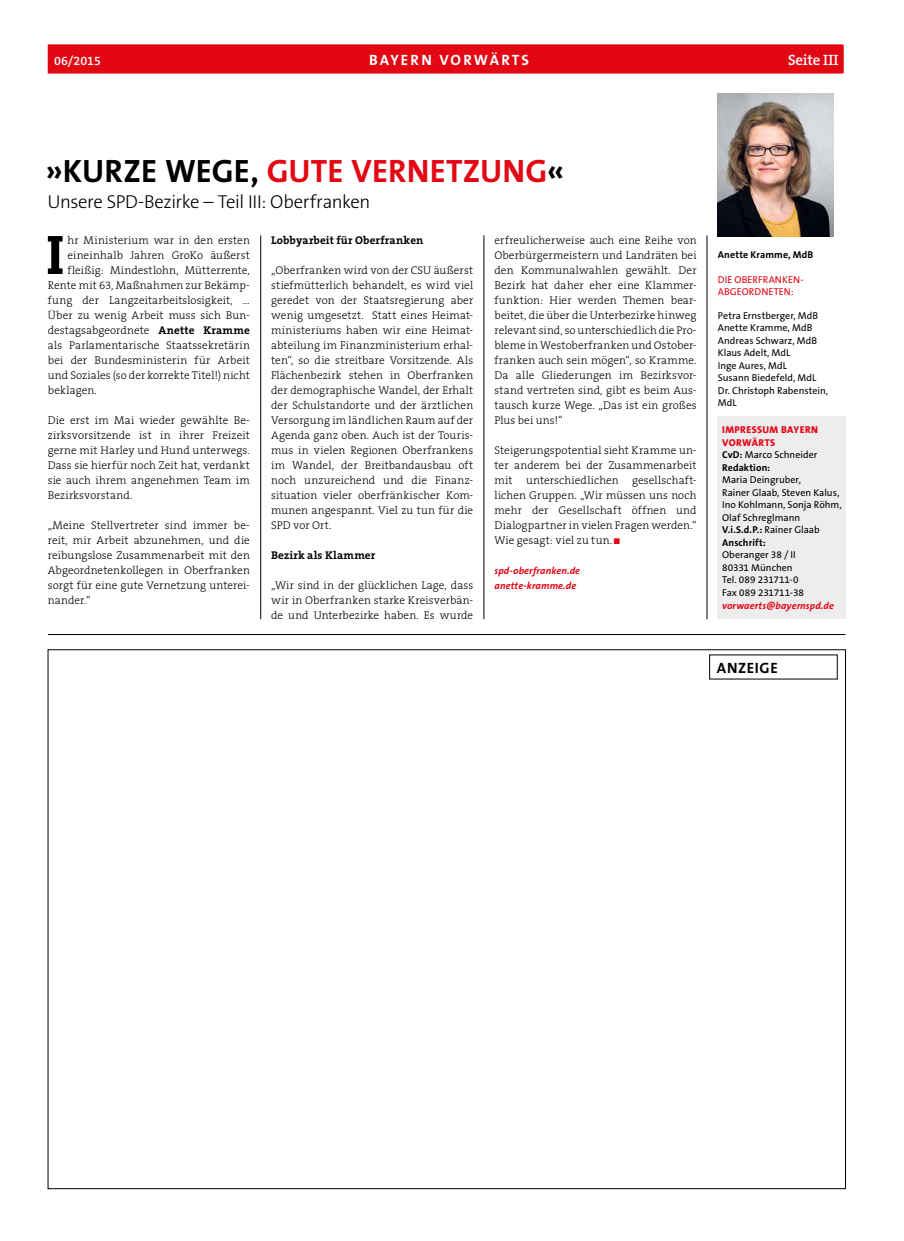
<style>
.page{position:relative;width:904px;height:1241px;background:#fff}
.page>*{position:absolute;margin:0;border:0;box-sizing:border-box;transform-origin:0 0}
.t1{font:800 54.12px "Caecilia";color:#000}
.t2{font:700 32.5px "The Sans B7";letter-spacing:.005em;color:#e30613}
.t3{font:300 18.75px "The Sans B3";letter-spacing:-.025em;color:#000}
.t4{font:700 15px "The Sans B7";letter-spacing:.135em;color:#fff}
.t5{font:600 15px "The Serif B6";letter-spacing:-.015em;color:#fff}
.t6{font:700 15px "The Sans B7";letter-spacing:.045em;color:#000}
.t7{font:600 12.5px "The Serif B6";color:#fff}
.t8{font:300 11.25px/15px "The Serif B3";letter-spacing:.01em;color:#000;text-align:justify}
.t9{font:700 11.25px "The Serif B7";letter-spacing:.01em;color:#000}
.t10{font:10px/12.5px "The Sans B5 Plain";color:#000}
.t11{font:700 10px/12.5px "The Sans B7";letter-spacing:.01em;color:#000}
.t12{font:italic 700 10px/15px "The Sans B7";letter-spacing:.01em;color:#e30613}
.t13{font:10px/12.5px "The Sans B5 Plain";letter-spacing:.01em;color:#e30613}
.t14{font:800 10px/12.5px "The Sans B8";letter-spacing:.04em;color:#e30613}
.s1{color:#000}
.s2{color:#e30613}
.s3{font-family:"The Serif B7";font-weight:700}
.s4{font-family:"The Sans B7";font-weight:700}
.s5{font-family:"The Sans B5 Plain";font-weight:400}
</style>
<div class="page">
<div style="left:48px;top:45px;width:794px;height:28px;background:#e30613"></div>
<hr style="left:260px;top:235px;width:1px;height:384px;background:#000">
<hr style="left:483px;top:235px;width:1px;height:384px;background:#000">
<hr style="left:706px;top:235px;width:1px;height:384px;background:#000">
<hr style="left:48px;top:634px;width:797px;height:1px;background:#000">
<img style="left:718px;top:94px;width:115px;height:142px">
<div style="left:716px;top:416px;width:129px;height:203px;background:#ededed"></div>
<p class="t7" style="left:54px;top:54px;width:48px">06/2015</p>
<h3 class="t4" style="left:369px;top:52px;width:161px">BAYERN VORWÄRTS</h3>
<h3 class="t5" style="left:789px;top:52px;width:52px">Seite III</h3>
<p class="t7" style="left:61px;top:54px;width:8px">4</p>
<h2 class="t2" style="left:46px;top:153px;width:520px"><span class="s1">»KURZE WEGE,</span> GUTE VERNETZUNG<span class="s1">«</span></h2>
<h3 class="t3" style="left:47px;top:192px;width:324px">Unsere SPD-Bezirke – Teil III: Oberfranken</h3>
<p class="t9" style="left:271px;top:234px;width:154px">Lobbyarbeit für Oberfranken</p>
<p class="t8" style="left:271px;top:263px;width:203px">„Oberfranken wird von der CSU äußerst stiefmütterlich behandelt, es wird viel geredet von der Staatsregierung aber wenig umgesetzt. Statt eines Heimat&shy;ministeriums haben wir eine Heimat&shy;abteilung im Finanzministerium erhal&shy;ten“, so die streitbare Vorsitzende. Als Flächenbezirk stehen in Oberfranken der demographische Wandel, der Erhalt der Schulstandorte und der ärztlichen Versorgung im ländlichen Raum auf der Agenda ganz oben. Auch ist der Touris&shy;mus in vielen Regionen Oberfrankens im Wandel, der Breitbandausbau oft noch unzureichend und die Finanz&shy;situation vieler oberfränkischer Kom&shy;munen angespannt. Viel zu tun für die SPD vor Ort.</p>
<p class="t9" style="left:271px;top:549px;width:106px">Bezirk als Klammer</p>
<p class="t8" style="left:271px;top:578px;width:203px">„Wir sind in der glücklichen Lage, dass wir in Oberfranken starke Kreisverbän&shy;de und Unterbezirke haben. Es wurde</p>
<p class="t8" style="left:494px;top:233px;width:204px">erfreulicherweise auch eine Reihe von Oberbürgermeistern und Landräten bei den Kommunalwahlen gewählt. Der Bezirk hat daher eher eine Klammer&shy;funktion: Hier werden Themen bear&shy;beitet, die über die Unterbezirke hinweg relevant sind, so unterschiedlich die Pro&shy;bleme in Westoberfranken und Ostober&shy;franken auch sein mögen“, so Kramme.<br>Da alle Gliederungen im Bezirksvor&shy;stand vertreten sind, gibt es beim Aus&shy;tausch kurze Wege. „Das ist ein großes Plus bei uns!“</p>
<p class="t8" style="left:494px;top:443px;width:203px">Steigerungspotential sieht Kramme un&shy;ter anderem bei der Zusammenarbeit mit unterschiedlichen gesellschaft&shy;lichen Gruppen. „Wir müssen uns noch mehr der Gesellschaft öffnen und Dialogpartner in vielen Fragen werden.“ Wie gesagt: viel zu tun. <span class="s2">■</span></p>
<p class="t12" style="left:494px;top:563px;width:87px">spd-oberfranken.de anette-kramme.de</p>
<h1 class="t1" style="left:46px;top:221px;width:21px">I</h1>
<p class="t8" style="left:67px;top:233px;width:184px">hr Ministerium war in den ersten</p>
<p class="t8" style="left:67px;top:248px;width:184px">eineinhalb Jahren GroKo äußerst</p>
<p class="t8" style="left:67px;top:263px;width:184px">fleißig: Mindestlohn, Mütterrente,</p>
<p class="t8" style="left:48px;top:278px;width:203px">Rente mit 63, Maßnahmen zur Bekämp-</p>
<p class="t8" style="left:48px;top:293px;width:203px">fung der Langzeitarbeitslosigkeit, …</p>
<p class="t8" style="left:48px;top:308px;width:203px">Über zu wenig Arbeit muss sich Bun-</p>
<p class="t8" style="left:48px;top:323px;width:203px">destagsabgeordnete <span class="s3">Anette Kramme</span></p>
<p class="t8" style="left:48px;top:338px;width:203px">als Parlamentarische Staatssekretärin</p>
<p class="t8" style="left:48px;top:353px;width:203px">bei der Bundesministerin für Arbeit</p>
<p class="t8" style="left:48px;top:368px;width:203px">und Soziales (so der korrekte Titel!) nicht</p>
<p class="t8" style="left:48px;top:383px;width:51px">beklagen.</p>
<p class="t8" style="left:48px;top:413px;width:203px">Die erst im Mai wieder gewählte Be&shy;zirksvorsitzende ist in ihrer Freizeit gerne mit Harley und Hund unterwegs.<br>Dass sie hierfür noch Zeit hat, verdankt sie auch ihrem angenehmen Team im Bezirksvorstand.</p>
<p class="t8" style="left:48px;top:518px;width:203px">„Meine Stellvertreter sind immer be&shy;reit, mir Arbeit abzunehmen, und die reibungslose Zusammenarbeit mit den Abgeordnetenkollegen in Oberfranken sorgt für eine gute Vernetzung unterei&shy;nander.“</p>
<p class="t11" style="left:718px;top:248px;width:97px">Anette Kramme, MdB</p>
<p class="t13" style="left:718px;top:273px;width:87px">DIE OBERFRANKEN-<br>ABGEORDNETEN:</p>
<p class="t10" style="left:718px;top:309px;width:112px">Petra Ernstberger, MdB<br>Anette Kramme, MdB<br>Andreas Schwarz, MdB<br>Klaus Adelt, MdL<br>Inge Aures, MdL<br>Susann Biedefeld, MdL<br>Dr. Christoph Rabenstein,<br>MdL</p>
<p class="t14" style="left:722px;top:424px;width:97px">IMPRESSUM BAYERN<br>VORWÄRTS</p>
<p class="t10" style="left:722px;top:449px;width:97px"><span class="s4">CvD:</span> Marco Schneider</p>
<p class="t11" style="left:722px;top:461px;width:50px">Redaktion:</p>
<p class="t10" style="left:722px;top:474px;width:121px">Maria Deingruber,<br>Rainer Glaab, Steven Kalus,<br>Ino Kohlmann, Sonja Röhm,<br>Olaf Schreglmann</p>
<p class="t11" style="left:722px;top:524px;width:99px">V.i.S.d.P.: <span class="s5">Rainer Glaab<br></span>Anschrift:</p>
<p class="t10" style="left:722px;top:549px;width:83px">Oberanger 38 / II<br>80331 München<br>Tel. 089 231711-0<br>Fax 089 231711-38</p>
<p class="t12" style="left:722px;top:598px;width:113px">vorwaerts@bayernspd.de</p>
<h3 class="t6" style="left:717px;top:660px;width:62px">ANZEIGE</h3>
</div>
